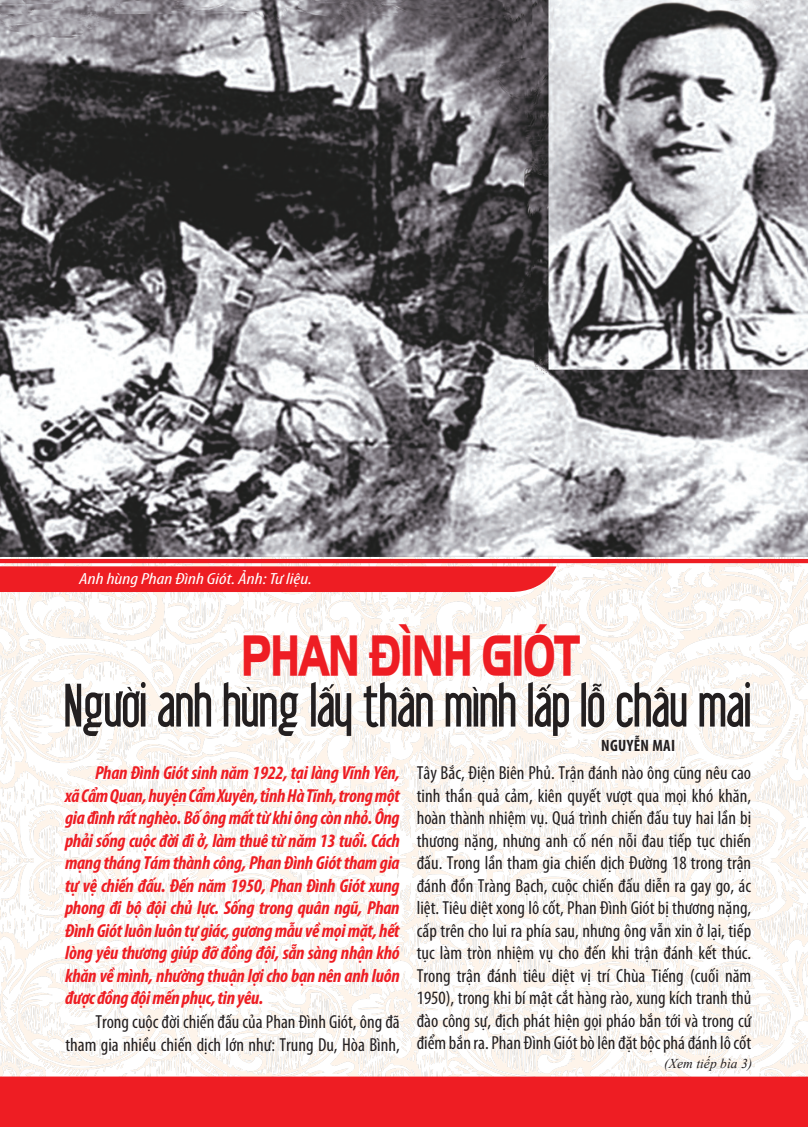
<style>
.page{position:relative;width:808px;height:1127px;background:#fff}
.page>*{position:absolute;margin:0;border:0;box-sizing:border-box;transform-origin:0 0}
.t1{font:59.55px "UTM Libel KT";color:#231f20;scale:.95 1}
.t2{font:55.35px "UTM Hanzel";color:#ee1d23;scale:.74 1}
.t3{font:condensed 18.9px/22.5px "Myriad Pro";color:#231f20;text-align:justify}
.t4{font:italic 700 condensed 18.9px "Myriad Pro";letter-spacing:-.015em;color:#ee1d23}
.t5{font:700 condensed 16.5px "Myriad Pro";letter-spacing:.02em;color:#231f20}
.t6{font:italic condensed 16.2px "Myriad Pro";color:#fff;scale:1.25 1}
.t7{font:italic 13.5px "Times New Roman";letter-spacing:.005em;color:#231f20}
</style>
<div class="page">
<img style="left:0;top:556px;width:808px;height:520px">
<img style="left:0;top:0;width:808px;height:556px">
<div style="left:0;top:1076px;width:808px;height:51px;background:#ee1d23"></div>
<hr style="left:0;top:559px;width:808px;height:4px;background:#ee1d23">
<div style="left:0;top:566px;width:556px;height:26px;background:#ee1d23"></div>
<p class="t6" style="left:79px;top:569px;width:188px">Anh hùng Phan Đình Giót. Ảnh: Tư liệu.</p>
<p class="t2" style="left:241px;top:615px;width:458px">PHAN ĐÌNH GIÓT</p>
<p class="t1" style="left:64px;top:667px;width:724px">Người anh hùng lấy thân mình lấp lỗ châu mai</p>
<p class="t5" style="left:601px;top:735px;width:75px">NGUYỄN MAI</p>
<p class="t4" style="left:95px;top:761px;width:306px">Phan Đình Giót sinh năm 1922, tại làng Vĩnh Yên,</p>
<p class="t4" style="left:65px;top:784px;width:336px">xã Cẩm Quan, huyện Cẩm Xuyên, tỉnh Hà Tĩnh, trong một</p>
<p class="t4" style="left:65px;top:806px;width:336px">gia đình rất nghèo. Bố ông mất từ khi ông còn nhỏ. Ông</p>
<p class="t4" style="left:65px;top:828px;width:336px">phải sống cuộc đời đi ở, làm thuê từ năm 13 tuổi. Cách</p>
<p class="t4" style="left:65px;top:851px;width:336px">mạng tháng Tám thành công, Phan Đình Giót tham gia</p>
<p class="t4" style="left:65px;top:873px;width:336px">tự vệ chiến đấu. Đến năm 1950, Phan Đình Giót xung</p>
<p class="t4" style="left:65px;top:896px;width:336px">phong đi bộ đội chủ lực. Sống trong quân ngũ, Phan</p>
<p class="t4" style="left:65px;top:918px;width:336px">Đình Giót luôn luôn tự giác, gương mẫu về mọi mặt, hết</p>
<p class="t4" style="left:65px;top:941px;width:336px">lòng yêu thương giúp đỡ đồng đội, sẵn sàng nhận khó</p>
<p class="t4" style="left:65px;top:963px;width:336px">khăn về mình, nhường thuận lợi cho bạn nên anh luôn</p>
<p class="t4" style="left:65px;top:986px;width:200px">được đồng đội mến phục, tin yêu.</p>
<p class="t3" style="left:95px;top:1010px;width:306px">Trong cuộc đời chiến đấu của Phan Đình Giót, ông đã</p>
<p class="t3" style="left:65px;top:1033px;width:336px">tham gia nhiều chiến dịch lớn như: Trung Du, Hòa Bình,</p>
<p class="t3" style="left:417px;top:761px;width:336px">Tây Bắc, Điện Biên Phủ. Trận đánh nào ông cũng nêu cao tinh thần quả cảm, kiên quyết vượt qua mọi khó khăn, hoàn thành nhiệm vụ. Quá trình chiến đấu tuy hai lần bị thương nặng, nhưng anh cố nén nỗi đau tiếp tục chiến đấu. Trong lần tham gia chiến dịch Đường 18 trong trận đánh đồn Tràng Bạch, cuộc chiến đấu diễn ra gay go, ác liệt. Tiêu diệt xong lô cốt, Phan Đình Giót bị thương nặng, cấp trên cho lui ra phía sau, nhưng ông vẫn xin ở lại, tiếp tục làm tròn nhiệm vụ cho đến khi trận đánh kết thúc.<br>Trong trận đánh tiêu diệt vị trí Chùa Tiếng (cuối năm 1950), trong khi bí mật cắt hàng rào, xung kích tranh thủ đào công sự, địch phát hiện gọi pháo bắn tới và trong cứ điểm bắn ra. Phan Đình Giót bò lên đặt bộc phá đánh lô cốt</p>
<p class="t7" style="left:664px;top:1054px;width:90px">(Xem tiếp bìa 3)</p>
</div>
